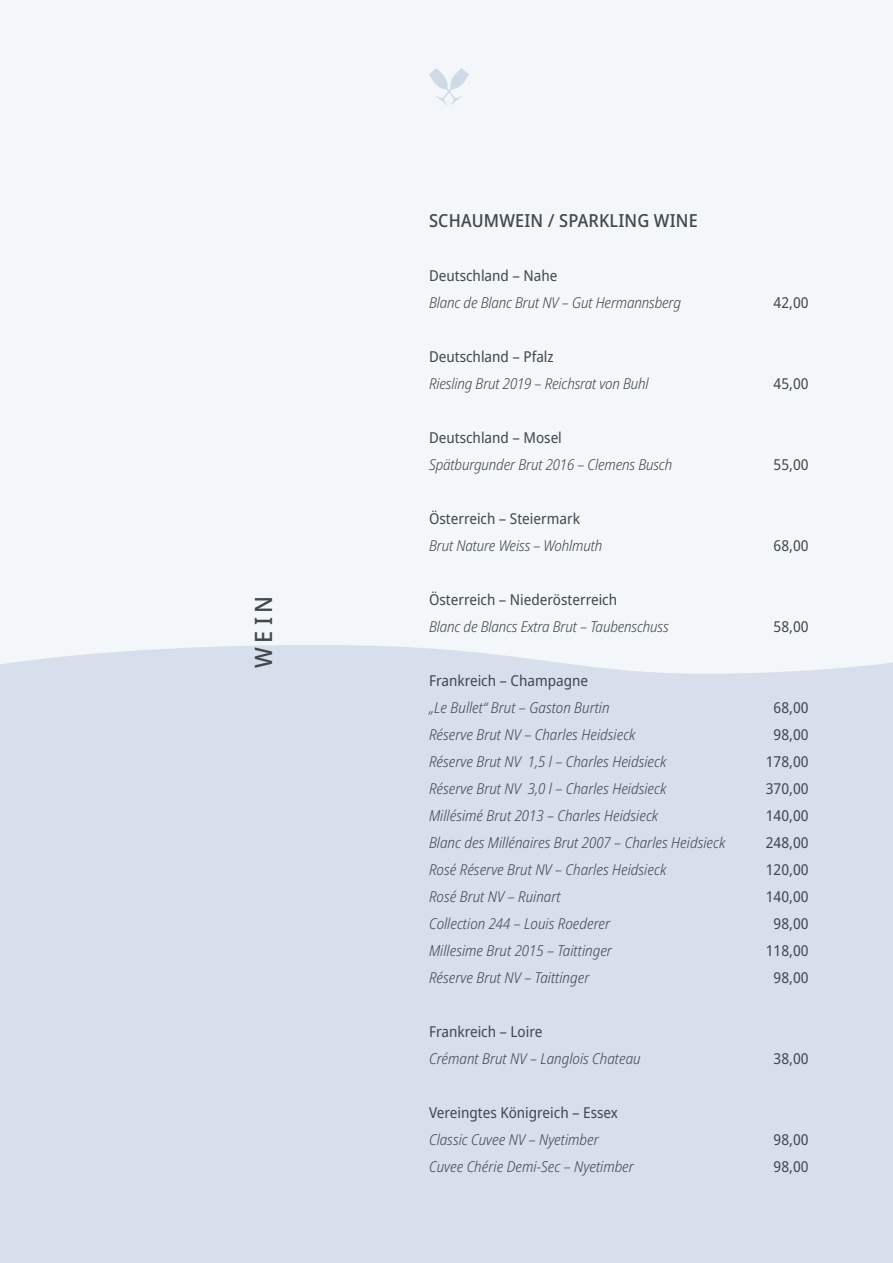
<style>
.page{position:relative;width:893px;height:1263px;background:#f4f7f9}
.page>*{position:absolute;margin:0;border:0;box-sizing:border-box;transform-origin:0 0}
.t1{font:500 semi-condensed 24px "Noto Sans";color:#41494e}
.t2{font:500 semi-condensed 18px "Noto Sans";letter-spacing:.01em;color:#41494e}
.t3{font:italic 300 semi-condensed 15px "Noto Sans";color:#41494e}
.t4{font:semi-condensed 15px "Noto Sans";color:#41494e}
</style>
<div class="page">
<svg style="left:429px;top:68px;width:40px;height:37px"></svg>
<div style="left:0;top:645px;width:893px;height:618px;background:#d7dfec"></div>
<h1 class="t1" style="left:247px;top:668px;width:74px;rotate:-90deg">WEIN</h1>
<p class="t2" style="left:429px;top:208px;width:270px">SCHAUMWEIN / SPARKLING WINE</p>
<p class="t4" style="left:429px;top:265px;width:130px">Deutschland – Nahe</p>
<p class="t3" style="left:429px;top:292px;width:253px">Blanc de Blanc Brut NV – Gut Hermannsberg</p>
<p class="t4" style="left:774px;top:292px;width:36px">42,00</p>
<p class="t4" style="left:429px;top:346px;width:126px">Deutschland – Pfalz</p>
<p class="t3" style="left:429px;top:373px;width:221px">Riesling Brut 2019 – Reichsrat von Buhl</p>
<p class="t4" style="left:774px;top:373px;width:36px">45,00</p>
<p class="t4" style="left:429px;top:427px;width:134px">Deutschland – Mosel</p>
<p class="t3" style="left:429px;top:454px;width:245px">Spätburgunder Brut 2016 – Clemens Busch</p>
<p class="t4" style="left:774px;top:454px;width:36px">55,00</p>
<p class="t4" style="left:429px;top:508px;width:152px">Österreich – Steiermark</p>
<p class="t3" style="left:429px;top:535px;width:175px">Brut Nature Weiss – Wohlmuth</p>
<p class="t4" style="left:774px;top:535px;width:36px">68,00</p>
<p class="t4" style="left:429px;top:589px;width:190px">Österreich – Niederösterreich</p>
<p class="t3" style="left:429px;top:616px;width:241px">Blanc de Blancs Extra Brut – Taubenschuss</p>
<p class="t4" style="left:774px;top:616px;width:36px">58,00</p>
<p class="t4" style="left:429px;top:670px;width:161px">Frankreich – Champagne</p>
<p class="t3" style="left:429px;top:697px;width:182px">„Le Bullet“ Brut – Gaston Burtin</p>
<p class="t4" style="left:774px;top:697px;width:36px">68,00</p>
<p class="t3" style="left:429px;top:724px;width:208px">Réserve Brut NV – Charles Heidsieck</p>
<p class="t4" style="left:774px;top:724px;width:36px">98,00</p>
<p class="t3" style="left:429px;top:751px;width:239px">Réserve Brut NV 1,5 l – Charles Heidsieck</p>
<p class="t4" style="left:766px;top:751px;width:44px">178,00</p>
<p class="t3" style="left:429px;top:778px;width:239px">Réserve Brut NV 3,0 l – Charles Heidsieck</p>
<p class="t4" style="left:766px;top:778px;width:44px">370,00</p>
<p class="t3" style="left:429px;top:805px;width:231px">Millésimé Brut 2013 – Charles Heidsieck</p>
<p class="t4" style="left:766px;top:805px;width:44px">140,00</p>
<p class="t3" style="left:429px;top:832px;width:298px">Blanc des Millénaires Brut 2007 – Charles Heidsieck</p>
<p class="t4" style="left:766px;top:832px;width:44px">248,00</p>
<p class="t3" style="left:429px;top:859px;width:239px">Rosé Réserve Brut NV – Charles Heidsieck</p>
<p class="t4" style="left:766px;top:859px;width:44px">120,00</p>
<p class="t3" style="left:429px;top:886px;width:133px">Rosé Brut NV – Ruinart</p>
<p class="t4" style="left:766px;top:886px;width:44px">140,00</p>
<p class="t3" style="left:429px;top:913px;width:183px">Collection 244 – Louis Roederer</p>
<p class="t4" style="left:774px;top:913px;width:36px">98,00</p>
<p class="t3" style="left:429px;top:940px;width:184px">Millesime Brut 2015 – Taittinger</p>
<p class="t4" style="left:766px;top:940px;width:44px">118,00</p>
<p class="t3" style="left:429px;top:967px;width:162px">Réserve Brut NV – Taittinger</p>
<p class="t4" style="left:774px;top:967px;width:36px">98,00</p>
<p class="t4" style="left:429px;top:1021px;width:115px">Frankreich – Loire</p>
<p class="t3" style="left:429px;top:1048px;width:213px">Crémant Brut NV – Langlois Chateau</p>
<p class="t4" style="left:774px;top:1048px;width:36px">38,00</p>
<p class="t4" style="left:429px;top:1102px;width:190px">Vereingtes Königreich – Essex</p>
<p class="t3" style="left:429px;top:1129px;width:171px">Classic Cuvee NV – Nyetimber</p>
<p class="t4" style="left:774px;top:1129px;width:36px">98,00</p>
<p class="t3" style="left:429px;top:1156px;width:206px">Cuvee Chérie Demi-Sec – Nyetimber</p>
<p class="t4" style="left:774px;top:1156px;width:36px">98,00</p>
</div>
